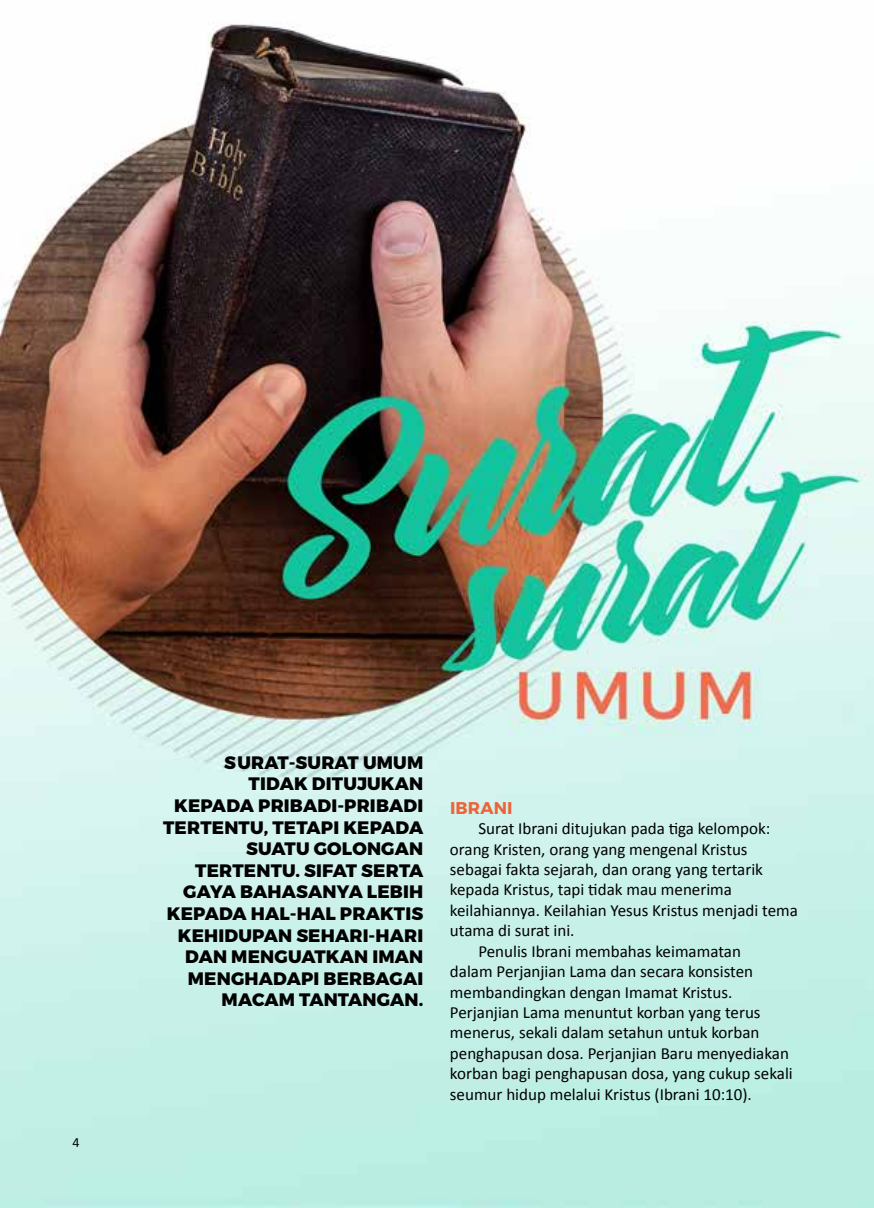
<style>
.page{position:relative;width:874px;height:1208px;background:#fff}
.page>*{position:absolute;margin:0;border:0;box-sizing:border-box;transform-origin:0 0}
.t1{font:800 18px/21.6px "Montserrat";letter-spacing:.01em;color:#000;text-align:right}
.t2{font:17px "Calibri";color:#000}
.t3{font:700 17px "Montserrat";letter-spacing:.01em;color:#ed6438}
.t4{font:14px "Calibri";color:#000}
</style>
<div class="page">
<img style="left:0;top:24px;width:873px;height:1183px">
<p class="t4" style="left:72px;top:1133px;width:9px">4</p>
<p class="t1" style="left:163px;top:752px;width:261px">SURAT-SURAT UMUM<br>TIDAK DITUJUKAN<br>KEPADA PRIBADI-PRIBADI<br>TERTENTU, TETAPI KEPADA<br>SUATU GOLONGAN<br>TERTENTU. SIFAT SERTA<br>GAYA BAHASANYA LEBIH<br>KEPADA HAL-HAL PRAKTIS<br>KEHIDUPAN SEHARI-HARI<br>DAN MENGUATKAN IMAN<br>MENGHADAPI BERBAGAI<br>MACAM TANTANGAN.</p>
<p class="t3" style="left:450px;top:797px;width:64px">IBRANI</p>
<p class="t2" style="left:478px;top:818px;width:293px">Surat Ibrani ditujukan pada tiga kelompok:</p>
<p class="t2" style="left:449px;top:838px;width:299px">orang Kristen, orang yang mengenal Kristus</p>
<p class="t2" style="left:449px;top:858px;width:314px">sebagai fakta sejarah, dan orang yang tertarik</p>
<p class="t2" style="left:449px;top:879px;width:283px">kepada Kristus, tapi tidak mau menerima</p>
<p class="t2" style="left:449px;top:899px;width:349px">keilahiannya. Keilahian Yesus Kristus menjadi tema</p>
<p class="t2" style="left:449px;top:920px;width:126px">utama di surat ini.</p>
<p class="t2" style="left:478px;top:940px;width:264px">Penulis Ibrani membahas keimamatan</p>
<p class="t2" style="left:449px;top:960px;width:304px">dalam Perjanjian Lama dan secara konsisten</p>
<p class="t2" style="left:449px;top:981px;width:284px">membandingkan dengan Imamat Kristus.</p>
<p class="t2" style="left:449px;top:1001px;width:312px">Perjanjian Lama menuntut korban yang terus</p>
<p class="t2" style="left:449px;top:1022px;width:311px">menerus, sekali dalam setahun untuk korban</p>
<p class="t2" style="left:449px;top:1042px;width:340px">penghapusan dosa. Perjanjian Baru menyediakan</p>
<p class="t2" style="left:449px;top:1062px;width:344px">korban bagi penghapusan dosa, yang cukup sekali</p>
<p class="t2" style="left:449px;top:1083px;width:303px">seumur hidup melalui Kristus (Ibrani 10:10).</p>
</div>
